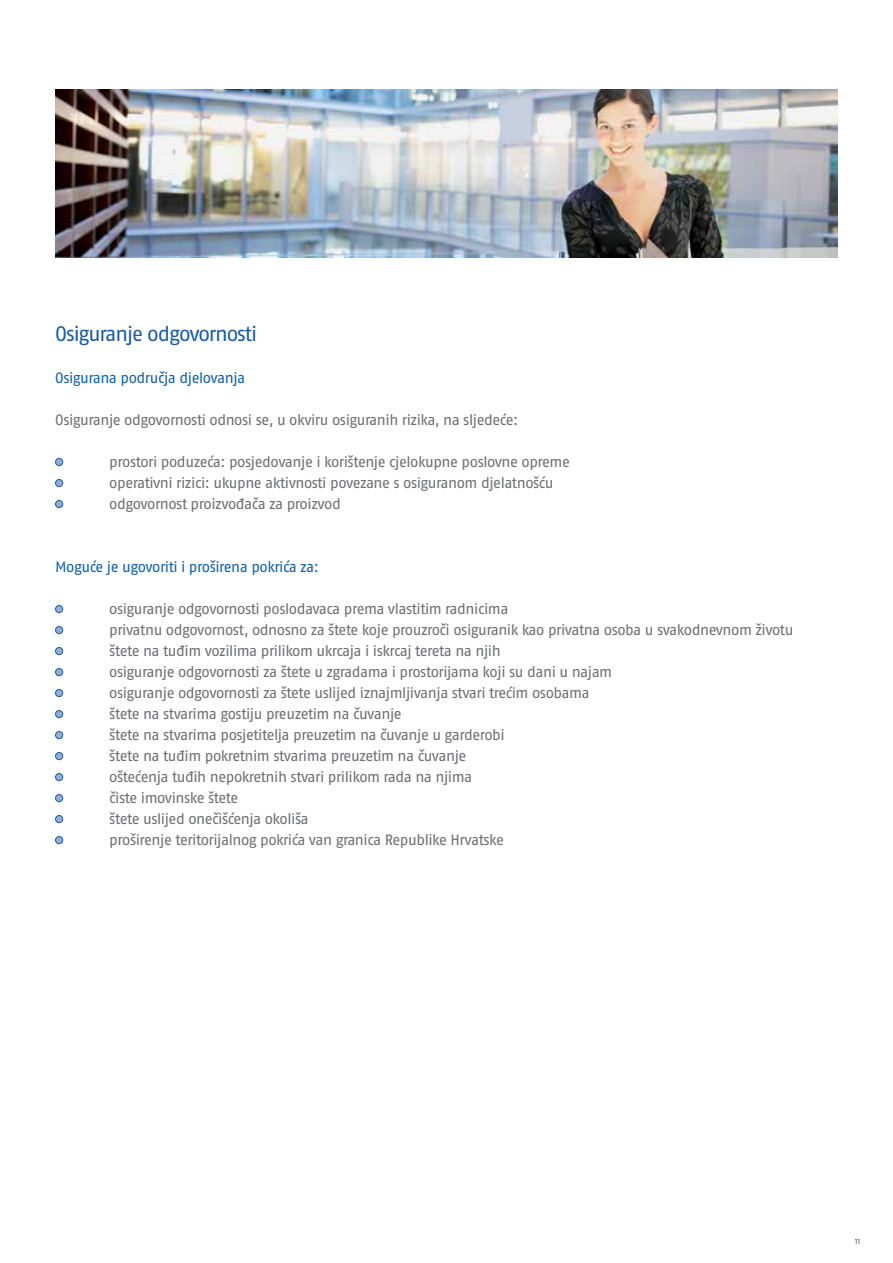
<style>
.page{position:relative;width:893px;height:1263px;background:#fff}
.page>*{position:absolute;margin:0;border:0;box-sizing:border-box;transform-origin:0 0}
.t1{font:21px "Fago Pro";letter-spacing:-.05em;color:#195ca1}
.t2{font:15px/21px "Fago Pro";letter-spacing:-.035em;color:#6d6e71}
.t3{font:15px "Fago Pro";letter-spacing:-.035em;color:#115fa4}
.t4{font:9px "Fago Pro";color:#6d6e71}
</style>
<div class="page">
<div style="left:56px;top:458px;width:7px;height:8px;background:#9aabd2;border-radius:50%"></div>
<div style="left:55px;top:458px;width:8px;height:8px;border:1px solid #115fa4;border-radius:50%"></div>
<div style="left:56px;top:479px;width:7px;height:8px;background:#9aabd2;border-radius:50%"></div>
<div style="left:55px;top:479px;width:8px;height:8px;border:1px solid #115fa4;border-radius:50%"></div>
<div style="left:56px;top:500px;width:7px;height:8px;background:#9aabd2;border-radius:50%"></div>
<div style="left:55px;top:500px;width:8px;height:8px;border:1px solid #115fa4;border-radius:50%"></div>
<div style="left:56px;top:605px;width:7px;height:8px;background:#9aabd2;border-radius:50%"></div>
<div style="left:55px;top:605px;width:8px;height:8px;border:1px solid #115fa4;border-radius:50%"></div>
<div style="left:56px;top:626px;width:7px;height:8px;background:#9aabd2;border-radius:50%"></div>
<div style="left:55px;top:626px;width:8px;height:8px;border:1px solid #115fa4;border-radius:50%"></div>
<div style="left:56px;top:647px;width:7px;height:8px;background:#9aabd2;border-radius:50%"></div>
<div style="left:55px;top:647px;width:8px;height:8px;border:1px solid #115fa4;border-radius:50%"></div>
<div style="left:56px;top:668px;width:7px;height:8px;background:#9aabd2;border-radius:50%"></div>
<div style="left:55px;top:668px;width:8px;height:8px;border:1px solid #115fa4;border-radius:50%"></div>
<div style="left:56px;top:689px;width:7px;height:8px;background:#9aabd2;border-radius:50%"></div>
<div style="left:55px;top:689px;width:8px;height:8px;border:1px solid #115fa4;border-radius:50%"></div>
<div style="left:56px;top:710px;width:7px;height:8px;background:#9aabd2;border-radius:50%"></div>
<div style="left:55px;top:710px;width:8px;height:8px;border:1px solid #115fa4;border-radius:50%"></div>
<div style="left:56px;top:731px;width:7px;height:8px;background:#9aabd2;border-radius:50%"></div>
<div style="left:55px;top:731px;width:8px;height:8px;border:1px solid #115fa4;border-radius:50%"></div>
<div style="left:56px;top:752px;width:7px;height:8px;background:#9aabd2;border-radius:50%"></div>
<div style="left:55px;top:752px;width:8px;height:8px;border:1px solid #115fa4;border-radius:50%"></div>
<div style="left:56px;top:773px;width:7px;height:8px;background:#9aabd2;border-radius:50%"></div>
<div style="left:55px;top:773px;width:8px;height:8px;border:1px solid #115fa4;border-radius:50%"></div>
<div style="left:56px;top:794px;width:7px;height:8px;background:#9aabd2;border-radius:50%"></div>
<div style="left:55px;top:794px;width:8px;height:8px;border:1px solid #115fa4;border-radius:50%"></div>
<div style="left:56px;top:815px;width:7px;height:8px;background:#9aabd2;border-radius:50%"></div>
<div style="left:55px;top:815px;width:8px;height:8px;border:1px solid #115fa4;border-radius:50%"></div>
<div style="left:56px;top:836px;width:7px;height:8px;background:#9aabd2;border-radius:50%"></div>
<div style="left:55px;top:836px;width:8px;height:8px;border:1px solid #115fa4;border-radius:50%"></div>
<img style="left:55px;top:89px;width:783px;height:168px">
<h1 class="t1" style="left:55px;top:321px;width:203px">Osiguranje odgovornosti</h1>
<p class="t3" style="left:55px;top:369px;width:191px">Osigurana područja djelovanja</p>
<p class="t2" style="left:55px;top:409px;width:464px">Osiguranje odgovornosti odnosi se, u okviru osiguranih rizika, na sljedeće:</p>
<p class="t2" style="left:109px;top:451px;width:462px">prostori poduzeća: posjedovanje i korištenje cjelokupne poslovne opreme operativni rizici: ukupne aktivnosti povezane s osiguranom djelatnošću odgovornost proizvođača za proizvod</p>
<p class="t3" style="left:55px;top:558px;width:265px">Moguće je ugovoriti i proširena pokrića za:</p>
<p class="t2" style="left:109px;top:598px;width:686px">osiguranje odgovornosti poslodavaca prema vlastitim radnicima<br>privatnu odgovornost, odnosno za štete koje prouzroči osiguranik kao privatna osoba u svakodnevnom životu štete na tuđim vozilima prilikom ukrcaja i iskrcaj tereta na njih<br>osiguranje odgovornosti za štete u zgradama i prostorijama koji su dani u najam<br>osiguranje odgovornosti za štete uslijed iznajmljivanja stvari trećim osobama<br>štete na stvarima gostiju preuzetim na čuvanje<br>štete na stvarima posjetitelja preuzetim na čuvanje u garderobi<br>štete na tuđim pokretnim stvarima preuzetim na čuvanje<br>oštećenja tuđih nepokretnih stvari prilikom rada na njima<br>čiste imovinske štete<br>štete uslijed onečišćenja okoliša<br>proširenje teritorijalnog pokrića van granica Republike Hrvatske</p>
<p class="t4" style="left:855px;top:1236px;width:7px">11</p>
</div>
